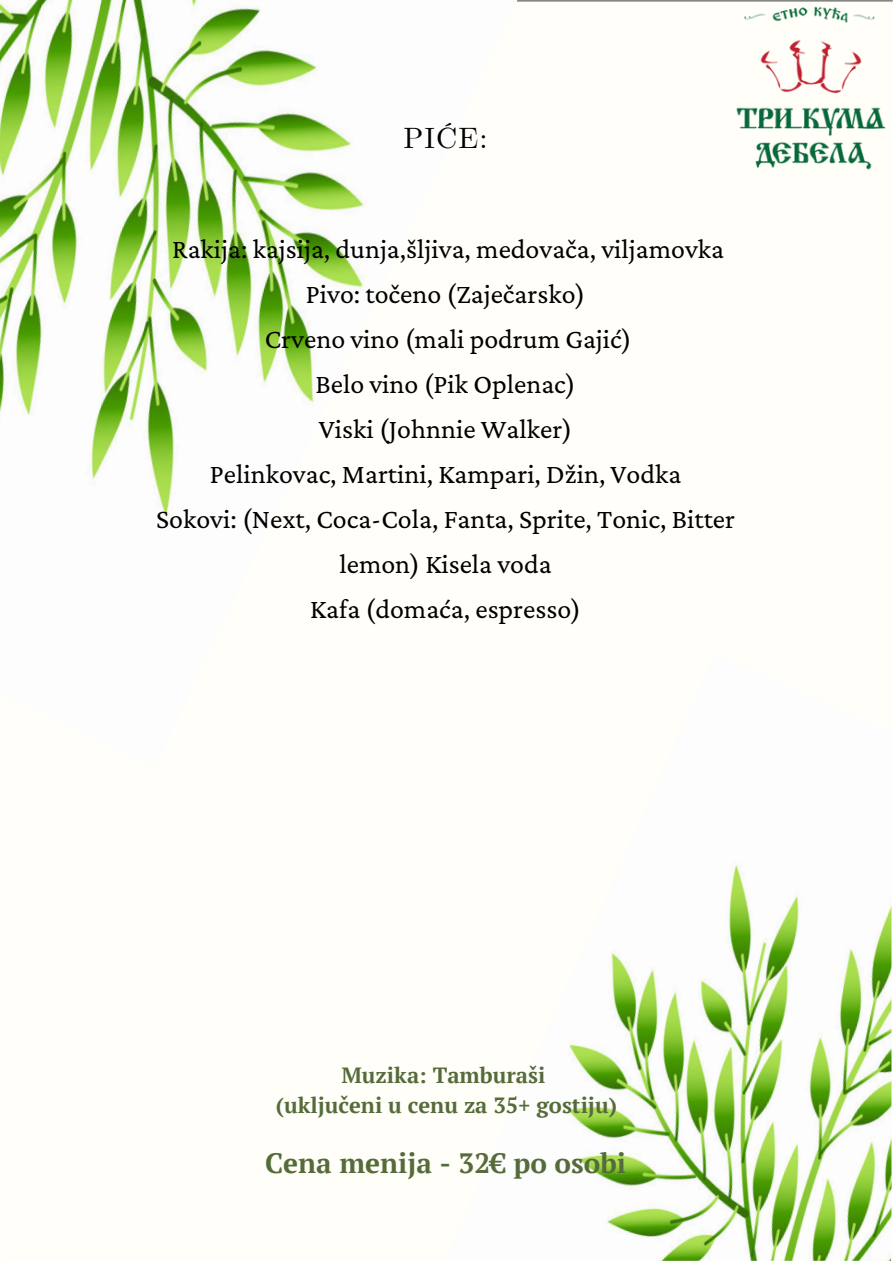
<style>
.page{position:relative;width:893px;height:1264px;background:#fff}
.page>*{position:absolute;margin:0;border:0;box-sizing:border-box;transform-origin:0 0}
.t1{font:29.25px "CMU Serif";color:#000}
.t2{font:27.9px/45px "Crimson Pro";color:#000;text-align:center}
.t3{font:700 27.9px "PT Serif";color:#556b39}
.t4{font:700 21.9px/30.3px "PT Serif";color:#556b39;text-align:center}
</style>
<div class="page">
<img style="left:567px;top:864px;width:324px;height:396px">
<img style="left:0;top:0;width:365px;height:519px">
<img style="left:723px;top:0;width:168px;height:170px">
<p class="t1" style="left:403px;top:120px;width:86px">PIĆE:</p>
<p class="t2" style="left:156px;top:226px;width:580px">Rakija: kajsija, dunja,šljiva, medovača, viljamovka Pivo: točeno (Zaječarsko)<br>Crveno vino (mali podrum Gajić)<br>Belo vino (Pik Oplenac)<br>Viski (Johnnie Walker)<br>Pelinkovac, Martini, Kampari, Džin, Vodka<br>Sokovi: (Next, Coca-Cola, Fanta, Sprite, Tonic, Bitter lemon) Kisela voda<br>Kafa (domaća, espresso)</p>
<p class="t4" style="left:276px;top:1059px;width:342px">Muzika: Tamburaši<br>(uključeni u cenu za 35+ gostiju)</p>
<p class="t3" style="left:265px;top:1143px;width:362px">Cena menija - 32€ po osobi</p>
</div>
